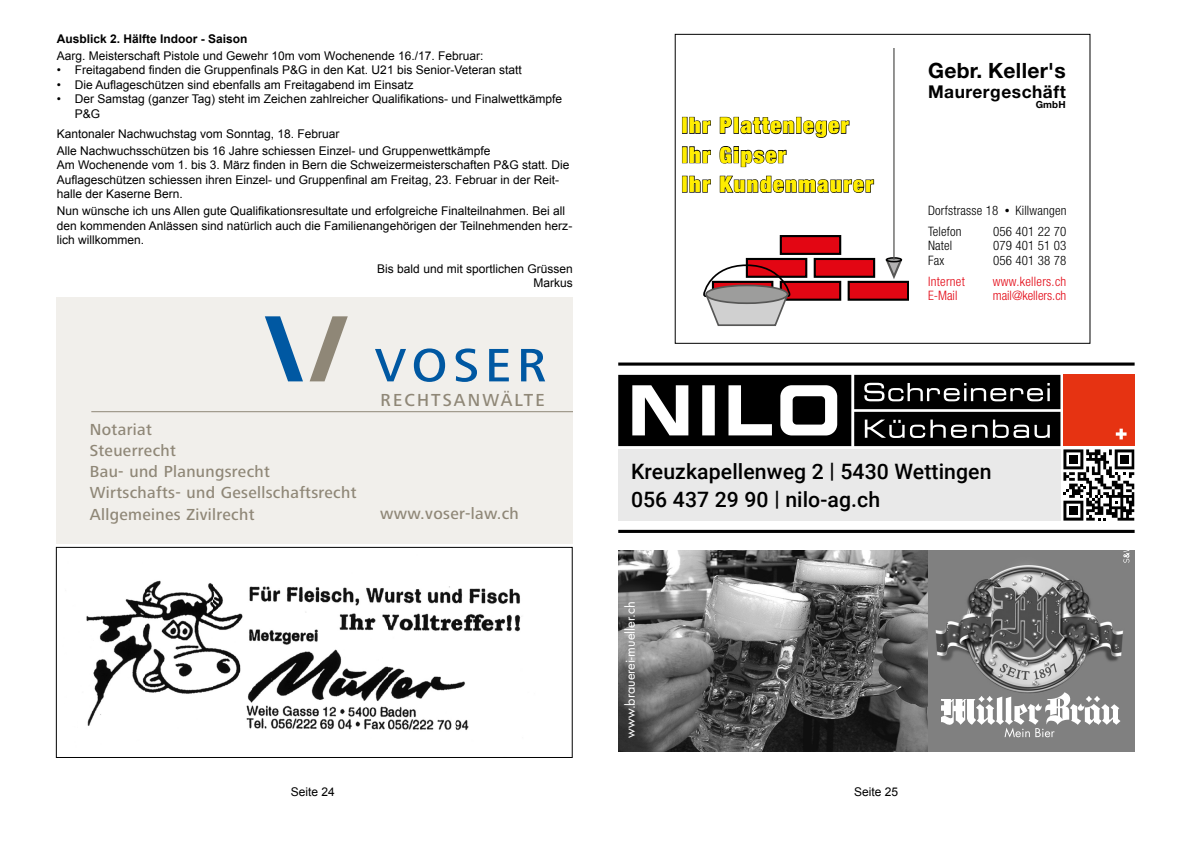
<style>
.page{position:relative;width:1191px;height:842px;background:#fff}
.page>*{position:absolute;margin:0;border:0;box-sizing:border-box;transform-origin:0 0}
.t1{font:500 48.6px "Frutiger Next LT";letter-spacing:.12em;color:#0058a2}
.t2{font:900 expanded 22.1px/29.4px "Helvetica Neue";letter-spacing:.075em;color:#ffed00}
.t3{font:500 21.2px/27.2px "Roboto";letter-spacing:.005em;color:#000}
.t4{font:700 21.1px "Helvetica Neue";letter-spacing:.015em;color:#000}
.t5{font:500 18.1px "Frutiger Next LT";letter-spacing:.12em;color:#8f8777}
.t6{font:700 17.7px "Helvetica Neue";letter-spacing:.03em;color:#000}
.t7{font:500 16.6px/21.3px "Frutiger Next LT";letter-spacing:.02em;color:#8f8777}
.t8{font:300 condensed 13px/21.3px "Helvetica Neue";letter-spacing:.01em;color:#000}
.t9{font:300 condensed 13px "Helvetica Neue";letter-spacing:.02em;color:#e30613}
.t10{font:300 condensed 13px "Helvetica Neue";color:#e30613}
.t11{font:12.7px "Futura";letter-spacing:.005em;color:#fff}
.t12{font:12px/14.4px "Arial";color:#000}
.t13{font:700 12px "Arial";color:#000}
.t14{font:700 9.8px "Helvetica Neue";color:#000}
.s1{font-size:9.8px}
</style>
<div class="page">
<div style="left:56px;top:297px;width:517px;height:246px;background:#f1efeb"></div>
<hr style="left:91px;top:411px;width:482px;height:1px;background:#8f8777">
<svg style="left:265px;top:316px;width:38px;height:65px"></svg>
<svg style="left:310px;top:316px;width:38px;height:65px"></svg>
<img style="left:86px;top:580px;width:435px;height:150px">
<div style="left:56px;top:547px;width:516px;height:211px;border:1px solid #000"></div>
<svg style="left:618px;top:375px;width:516px;height:146px;background:#9b908e"></svg>
<hr style="left:618px;top:363px;width:516px;height:3px;background:#000">
<hr style="left:618px;top:530px;width:516px;height:3px;background:#000">
<div style="left:781px;top:236px;width:59px;height:18px;background:#e30613"></div>
<div style="left:779px;top:235px;width:62px;height:20px;border:2px solid #000"></div>
<div style="left:747px;top:259px;width:59px;height:18px;background:#e30613"></div>
<div style="left:746px;top:258px;width:61px;height:20px;border:2px solid #000"></div>
<div style="left:814px;top:259px;width:60px;height:18px;background:#e30613"></div>
<div style="left:813px;top:258px;width:62px;height:20px;border:2px solid #000"></div>
<div style="left:781px;top:282px;width:59px;height:18px;background:#e30613"></div>
<div style="left:779px;top:281px;width:62px;height:20px;border:2px solid #000"></div>
<div style="left:848px;top:282px;width:60px;height:18px;background:#e30613"></div>
<div style="left:847px;top:281px;width:62px;height:20px;border:2px solid #000"></div>
<svg style="left:703px;top:264px;width:88px;height:62px"></svg>
<div style="left:706px;top:285px;width:81px;height:18px;background:#9d9d9c;border-radius:50%"></div>
<div style="left:705px;top:285px;width:83px;height:19px;border:2px solid #575756;border-radius:50%"></div>
<svg style="left:885px;top:257px;width:18px;height:22px"></svg>
<div style="left:885px;top:257px;width:17px;height:5px;border:2px solid #000;border-radius:50%"></div>
<hr style="left:893px;top:48px;width:1px;height:212px;background:#575756">
<svg style="left:682px;top:116px;width:168px;height:52px"></svg>
<svg style="left:682px;top:175px;width:192px;height:18px"></svg>
<div style="left:675px;top:34px;width:415px;height:310px;border:1px solid #000"></div>
<img style="left:618px;top:550px;width:310px;height:201px">
<img style="left:928px;top:550px;width:207px;height:201px">
<svg style="left:941px;top:692px;width:179px;height:45px"></svg>
<svg style="left:1115px;top:550px;width:20px;height:13px"></svg>
<p class="t13" style="left:57px;top:31px;width:192px">Ausblick 2. Hälfte Indoor - Saison</p>
<p class="t12" style="left:57px;top:49px;width:428px">Aarg. Meisterschaft Pistole und Gewehr 10m vom Wochenende 16./17. Februar:</p>
<p class="t12" style="left:57px;top:63px;width:466px">• Freitagabend finden die Gruppenfinals P&amp;G in den Kat. U21 bis Senior-Veteran statt</p>
<p class="t12" style="left:57px;top:77px;width:358px">• Die Auflageschützen sind ebenfalls am Freitagabend im Einsatz</p>
<p class="t12" style="left:75px;top:92px;width:489px;text-indent:-18px">• Der Samstag (ganzer Tag) steht im Zeichen zahlreicher Qualifikations- und Finalwettkämpfe<br>P&amp;G</p>
<p class="t12" style="left:57px;top:125px;width:435px;line-height:17.2px">Kantonaler Nachwuchstag vom Sonntag, 18. Februar<br>Alle Nachwuchsschützen bis 16 Jahre schiessen Einzel- und Gruppenwettkämpfe</p>
<p class="t12" style="left:57px;top:158px;width:514px">Am Wochenende vom 1. bis 3. März finden in Bern die Schweizermeisterschaften P&amp;G statt. Die<br>Auflageschützen schiessen ihren Einzel- und Gruppenfinal am Freitag, 23. Februar in der Reit&shy;halle der Kaserne Bern.</p>
<p class="t12" style="left:57px;top:204px;width:517px">Nun wünsche ich uns Allen gute Qualifikationsresultate und erfolgreiche Finalteilnahmen. Bei all den kommenden Anlässen sind natürlich auch die Familienangehörigen der Teilnehmenden herz&shy;lich willkommen.</p>
<p class="t12" style="left:377px;top:262px;width:197px;text-align:right">Bis bald und mit sportlichen Grüssen<br>Markus</p>
<h3 class="t7" style="left:90px;top:418px;width:268px">Notariat<br>Steuerrecht<br>Bau- und Planungsrecht<br>Wirtschafts- und Gesellschaftsrecht<br>Allgemeines Zivilrecht</h3>
<h1 class="t1" style="left:375px;top:338px;width:173px">VoSer</h1>
<h3 class="t5" style="left:380px;top:390px;width:165px">rechtSANWälte</h3>
<h3 class="t7" style="left:380px;top:503px;width:140px">www.voser-law.ch</h3>
<h2 class="t2" style="left:682px;top:110px;width:193px">Ihr Plattenleger<br>Ihr Gipser<br>Ihr Kundenmaurer</h2>
<h3 class="t4" style="left:928px;top:58px;width:139px">Gebr. Keller's</h3>
<h3 class="t6" style="left:928px;top:81px;width:139px">Maurergeschäft</h3>
<p class="t14" style="left:1035px;top:98px;width:31px">GmbH</p>
<p class="t8" style="left:928px;top:199px;width:140px">Dorfstrasse 18 <span class="s1">•</span> Killwangen<br>Telefon</p>
<p class="t8" style="left:993px;top:221px;width:75px">056 401 22 70</p>
<p class="t8" style="left:928px;top:235px;width:26px">Natel</p>
<p class="t8" style="left:993px;top:235px;width:75px">079 401 51 03</p>
<p class="t8" style="left:928px;top:249px;width:18px">Fax</p>
<p class="t8" style="left:993px;top:249px;width:75px">056 401 38 78</p>
<p class="t9" style="left:928px;top:274px;width:38px">Internet</p>
<p class="t9" style="left:993px;top:274px;width:75px">www.kellers.ch</p>
<p class="t9" style="left:928px;top:288px;width:31px">E-Mail</p>
<p class="t10" style="left:992px;top:288px;width:75px">mail@kellers.ch</p>
<h3 class="t3" style="left:631px;top:457px;width:362px">Kreuzkapellenweg 2 | 5430 Wettingen<br>056 437 29 90 | nilo-ag.ch</h3>
<p class="t11" style="left:621px;top:738px;width:138px;rotate:-90deg">www.brauerei-mueller.ch</p>
<p class="t12" style="left:291px;top:785px;width:46px">Seite 24</p>
<p class="t12" style="left:854px;top:785px;width:46px">Seite 25</p>
</div>
